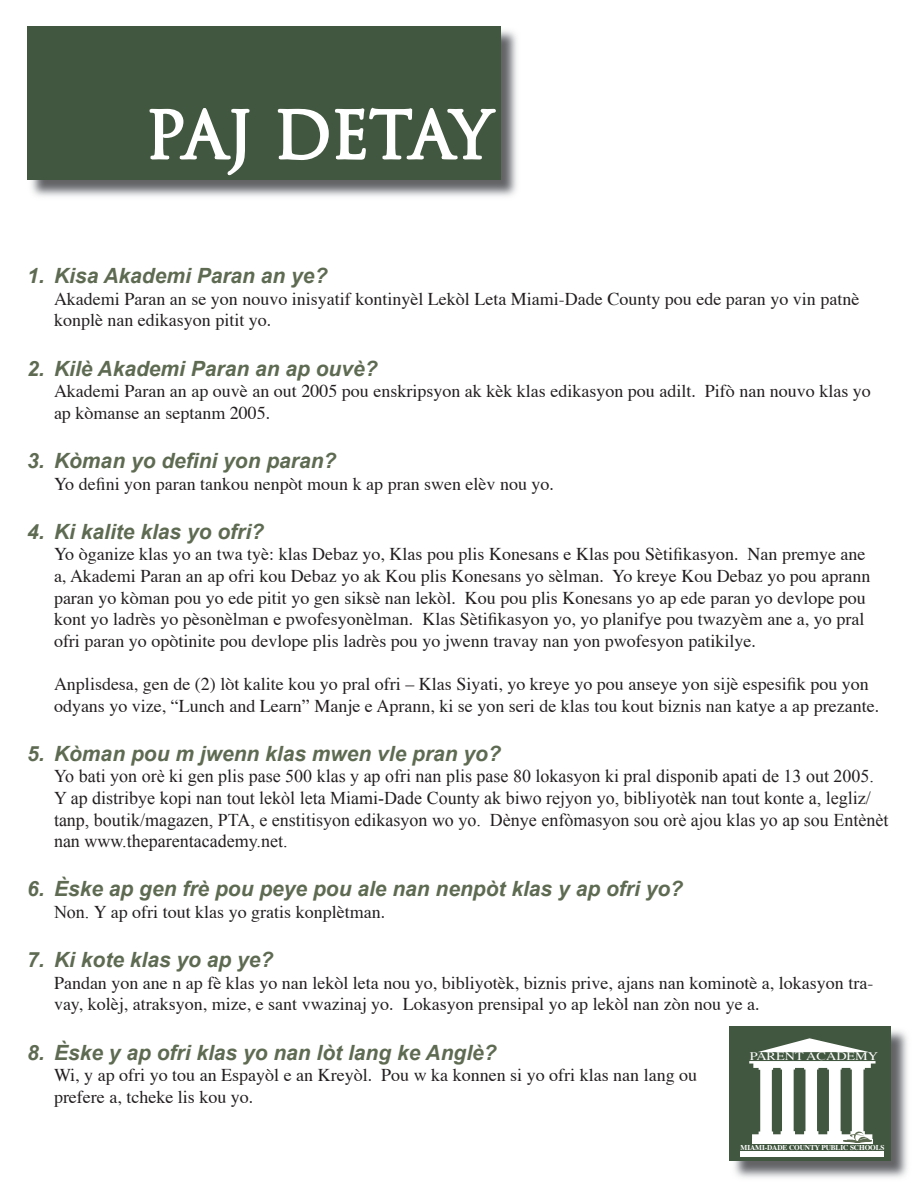
<style>
.page{position:relative;width:918px;height:1188px;background:#fff}
.page>*{position:absolute;margin:0;border:0;box-sizing:border-box;transform-origin:0 0}
.t1{font:63px "Trajan";letter-spacing:-.025em;color:#fff}
.t2{font:italic 700 21px "Arial";color:#5e6b52}
.t3{font:18px/21.6px "Times";color:#231f20}
.t4{font:18px/21.6px "Times New Roman";color:#231f20}
.t5{font:11.55px "Times";color:#fff;scale:1.24 1}
.t6{font:700 7.35px "Times";letter-spacing:-.01em;color:#fff}
.s1{font-family:"Times New Roman"}
</style>
<div class="page">
<img style="left:734px;top:1030px;width:174px;height:148px">
<div style="left:730px;top:1026px;width:161px;height:135px;background:#41573f"></div>
<svg style="left:758px;top:1038px;width:111px;height:14px"></svg>
<div style="left:741px;top:1151px;width:143px;height:6px;background:#fff"></div>
<svg style="left:749px;top:1061px;width:127px;height:82px"></svg>
<img style="left:31px;top:27px;width:486px;height:170px">
<div style="left:27px;top:26px;width:473px;height:154px;background:#41573f"></div>
<svg style="left:149px;top:108px;width:101px;height:68px"></svg>
<svg style="left:277px;top:107px;width:219px;height:53px"></svg>
<h1 class="t1" style="left:145px;top:97px;width:348px">PAJ DETAY</h1>
<p class="t2" style="left:27px;top:264px;width:19px">1.</p>
<p class="t2" style="left:27px;top:356px;width:19px">2.</p>
<p class="t2" style="left:27px;top:449px;width:19px">3.</p>
<p class="t2" style="left:27px;top:520px;width:19px">4.</p>
<p class="t2" style="left:27px;top:742px;width:19px">5.</p>
<p class="t2" style="left:27px;top:877px;width:19px">6.</p>
<p class="t2" style="left:27px;top:948px;width:19px">7.</p>
<p class="t2" style="left:27px;top:1040px;width:19px">8.</p>
<p class="t2" style="left:54px;top:264px;width:275px">Kisa Akademi Paran an ye?</p>
<p class="t3" style="left:54px;top:286px;width:807px">Akademi Paran an se yon nouvo inisyatif kontinyèl Lekòl Leta Miami-Dade County pou ede paran yo vin patnè konplè nan edikasyon pitit yo.</p>
<p class="t2" style="left:54px;top:356px;width:325px">Kilè Akademi Paran an ap ouvè?</p>
<p class="t3" style="left:54px;top:379px;width:818px">Akademi Paran an ap ouvè an out 2005 pou enskripsyon ak kèk klas edikasyon pou adilt. Pifò nan nouvo klas yo ap kòmanse an septanm 2005.</p>
<p class="t2" style="left:54px;top:449px;width:284px">Kòman yo defini yon paran?</p>
<p class="t3" style="left:54px;top:471px;width:502px">Yo defini yon paran tankou nenpòt moun k ap pran swen elèv nou yo.</p>
<p class="t2" style="left:54px;top:520px;width:212px">Ki kalite klas yo ofri?</p>
<p class="t3" style="left:54px;top:542px;width:818px">Yo òganize klas yo an twa tyè: klas Debaz yo, Klas pou plis Konesans e Klas pou Sètifikasyon. Nan premye ane a, Akademi Paran an ap ofri kou Debaz yo ak Kou plis Konesans yo sèlman. Yo kreye Kou Debaz yo pou aprann paran yo kòman pou yo ede pitit yo gen siksè nan lekòl. Kou pou plis Konesans yo ap ede paran yo devlope pou kont yo ladrès yo pèsonèlman e pwofesyonèlman. Klas Sètifikasyon yo, yo planifye pou twazyèm ane a, yo pral ofri paran yo opòtinite pou devlope plis ladrès pou yo jwenn travay nan yon pwofesyon patikilye.</p>
<p class="t3" style="left:54px;top:672px;width:827px">Anplisdesa, gen de (2) lòt kalite kou yo pral ofri – Klas Siyati, yo kreye yo pou anseye yon sijè espesifik pou yon odyans yo vize, “Lunch and Learn” Manje e Aprann, ki se yon seri de klas tou kout biznis nan katye a ap prezante.</p>
<p class="t2" style="left:54px;top:742px;width:448px">Kòman pou m jwenn klas mwen vle pran yo?</p>
<p class="t4" style="left:54px;top:765px;width:836px">Yo bati yon orè ki gen plis pase 500 klas y ap ofri nan plis pase 80 lokasyon ki pral disponib apati de 13 out 2005.<br>Y ap distribye kopi nan tout lekòl leta Miami-Dade County ak biwo rejyon yo, bibliyotèk nan tout konte a, legliz/ tanp, boutik/magazen, PTA, e enstitisyon edikasyon wo yo. Dènye enfòmasyon sou orè ajou klas yo ap sou Entènèt nan www.theparentacademy.net.</p>
<p class="t2" style="left:54px;top:877px;width:631px">Èske ap gen frè pou peye pou ale nan nenpòt klas y ap ofri yo?</p>
<p class="t3" style="left:54px;top:900px;width:333px"><span class="s1">Non.</span> Y ap ofri tout klas yo gratis konplètman.</p>
<p class="t2" style="left:54px;top:948px;width:221px">Ki kote klas yo ap ye?</p>
<p class="t3" style="left:54px;top:970px;width:821px">Pandan yon ane n ap fè klas yo nan lekòl leta nou yo, bibliyotèk, biznis prive, ajans nan kominotè a, lokasyon tra&shy;vay, kolèj, atraksyon, mize, e sant vwazinaj yo. Lokasyon prensipal yo ap lekòl nan zòn nou ye a.</p>
<p class="t2" style="left:54px;top:1040px;width:444px">Èske y ap ofri klas yo nan lòt lang ke Anglè?</p>
<p class="t3" style="left:54px;top:1063px;width:645px">Wi, y ap ofri yo tou an Espayòl e an Kreyòl. Pou w ka konnen si yo ofri klas nan lang ou prefere a, tcheke lis kou yo.</p>
<p class="t5" style="left:750px;top:1046px;width:105px">PARENT ACADEMY</p>
<p class="t6" style="left:741px;top:1140px;width:145px">MIAMI-DADE COUNTY PUBLIC SCHOOLS</p>
</div>
